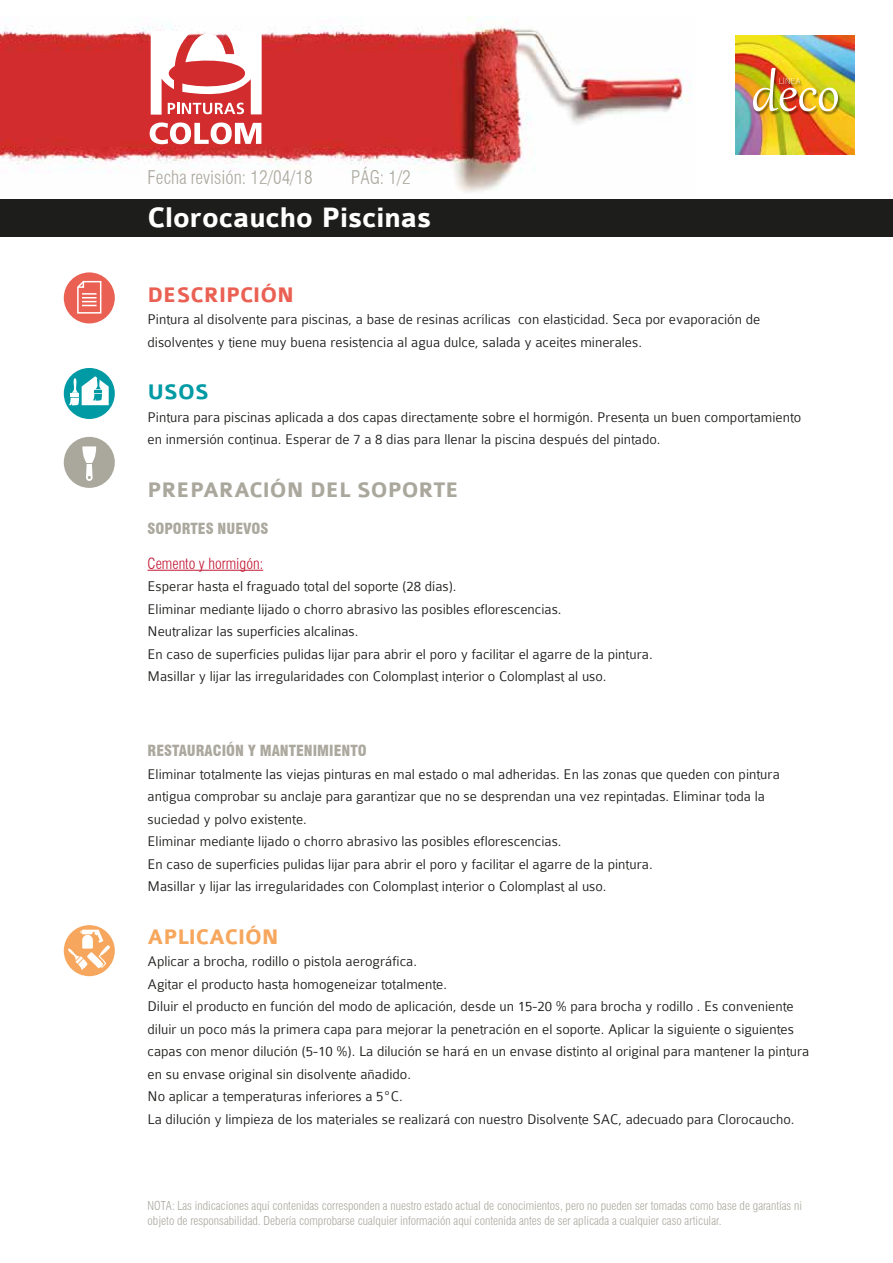
<style>
.page{position:relative;width:893px;height:1263px;background:#fff}
.page>*{position:absolute;margin:0;border:0;box-sizing:border-box;transform-origin:0 0}
.t1{font:700 30px "Colaborate";color:#fff}
.t2{font:700 22.5px "Colaborate";color:#aaa89d}
.t3{font:700 22.5px "Colaborate";color:#ea6053}
.t4{font:700 22.5px "Colaborate";color:#f6a75d}
.t5{font:700 22.5px "Colaborate";color:#009aa4}
.t6{font:300 condensed 18.45px "Swiss 721 BT";color:#aba89e}
.t7{font:300 15px/22.5px "Colaborate";color:#1d1d1b}
.t8{font:900 condensed 15px "Swiss 721 BT";color:#aba89e}
.t9{font:300 condensed 15px "Swiss 721 BT";color:#c31632}
.t10{font:300 condensed 12px/14.4px "Swiss 721 BT";color:#aba89e}
</style>
<div class="page">
<img style="left:735px;top:36px;width:119px;height:119px">
<img style="left:0;top:17px;width:692px;height:175px">
<svg style="left:150px;top:122px;width:111px;height:22px"></svg>
<svg style="left:151px;top:24px;width:111px;height:91px"></svg>
<div style="left:0;top:199px;width:893px;height:38px;background:#1d1d1b"></div>
<div style="left:64px;top:925px;width:51px;height:51px;background:#f6a75d;border-radius:50%"></div>
<svg style="left:68px;top:930px;width:42px;height:40px"></svg>
<div style="left:64px;top:368px;width:51px;height:51px;background:#009aa4;border-radius:50%"></div>
<svg style="left:69px;top:376px;width:40px;height:29px"></svg>
<hr style="left:148px;top:570px;width:115px;height:1px;background:#c31632">
<div style="left:64px;top:437px;width:51px;height:51px;background:#aaa89d;border-radius:50%"></div>
<svg style="left:82px;top:446px;width:14px;height:35px"></svg>
<img style="left:752px;top:67px;width:90px;height:48px">
<img style="left:753px;top:68px;width:85px;height:43px">
<div style="left:64px;top:272px;width:51px;height:51px;background:#ea6053;border-radius:50%"></div>
<svg style="left:77px;top:280px;width:25px;height:34px"></svg>
<p class="t6" style="left:148px;top:166px;width:167px">Fecha revisión: 12/04/18</p>
<p class="t6" style="left:351px;top:166px;width:61px">PÁG: 1/2</p>
<h1 class="t1" style="left:148px;top:202px;width:285px">Clorocaucho Piscinas</h1>
<h2 class="t3" style="left:148px;top:283px;width:148px">DESCRIPCIÓN</h2>
<p class="t7" style="left:148px;top:308px;width:614px">Pintura al disolvente para piscinas, a base de resinas acrílicas con elasticidad. Seca por evaporación de disolventes y tiene muy buena resistencia al agua dulce, salada y aceites minerales.</p>
<h2 class="t5" style="left:148px;top:380px;width:63px">USOS</h2>
<p class="t7" style="left:148px;top:406px;width:655px">Pintura para piscinas aplicada a dos capas directamente sobre el hormigón. Presenta un buen comportamiento en inmersión continua. Esperar de 7 a 8 dias para llenar la piscina después del pintado.</p>
<h2 class="t2" style="left:148px;top:478px;width:313px">PREPARACIÓN DEL SOPORTE</h2>
<p class="t8" style="left:148px;top:520px;width:122px">SOPORTES NUEVOS</p>
<p class="t9" style="left:148px;top:554px;width:117px">Cemento y hormigón:</p>
<p class="t7" style="left:148px;top:575px;width:507px">Esperar hasta el fraguado total del soporte (28 días).<br>Eliminar mediante lijado o chorro abrasivo las posibles eflorescencias.<br>Neutralizar las superficies alcalinas.<br>En caso de superficies pulidas lijar para abrir el poro y facilitar el agarre de la pintura.<br>Masillar y lijar las irregularidades con Colomplast interior o Colomplast al uso.</p>
<p class="t8" style="left:148px;top:742px;width:221px">RESTAURACIÓN Y MANTENIMIENTO</p>
<p class="t7" style="left:148px;top:763px;width:634px">Eliminar totalmente las viejas pinturas en mal estado o mal adheridas. En las zonas que queden con pintura antigua comprobar su anclaje para garantizar que no se desprendan una vez repintadas. Eliminar toda la suciedad y polvo existente.<br>Eliminar mediante lijado o chorro abrasivo las posibles eflorescencias.<br>En caso de superficies pulidas lijar para abrir el poro y facilitar el agarre de la pintura.<br>Masillar y lijar las irregularidades con Colomplast interior o Colomplast al uso.</p>
<h2 class="t4" style="left:148px;top:925px;width:133px">APLICACIÓN</h2>
<p class="t7" style="left:148px;top:950px;width:663px">Aplicar a brocha, rodillo o pistola aerográfica.<br>Agitar el producto hasta homogeneizar totalmente.<br>Diluir el producto en función del modo de aplicación, desde un 15-20 % para brocha y rodillo . Es conveniente diluir un poco más la primera capa para mejorar la penetración en el soporte. Aplicar la siguiente o siguientes capas con menor dilución (5-10 %). La dilución se hará en un envase distinto al original para mantener la pintura en su envase original sin disolvente añadido.<br>No aplicar a temperaturas inferiores a 5ºC.<br>La dilución y limpieza de los materiales se realizará con nuestro Disolvente SAC, adecuado para Clorocaucho.</p>
<p class="t10" style="left:148px;top:1199px;width:656px">NOTA: Las indicaciones aquí contenidas corresponden a nuestro estado actual de conocimientos, pero no pueden ser tomadas como base de garantías ni objeto de responsabilidad. Debería comprobarse cualquier información aquí contenida antes de ser aplicada a cualquier caso articular.</p>
</div>
